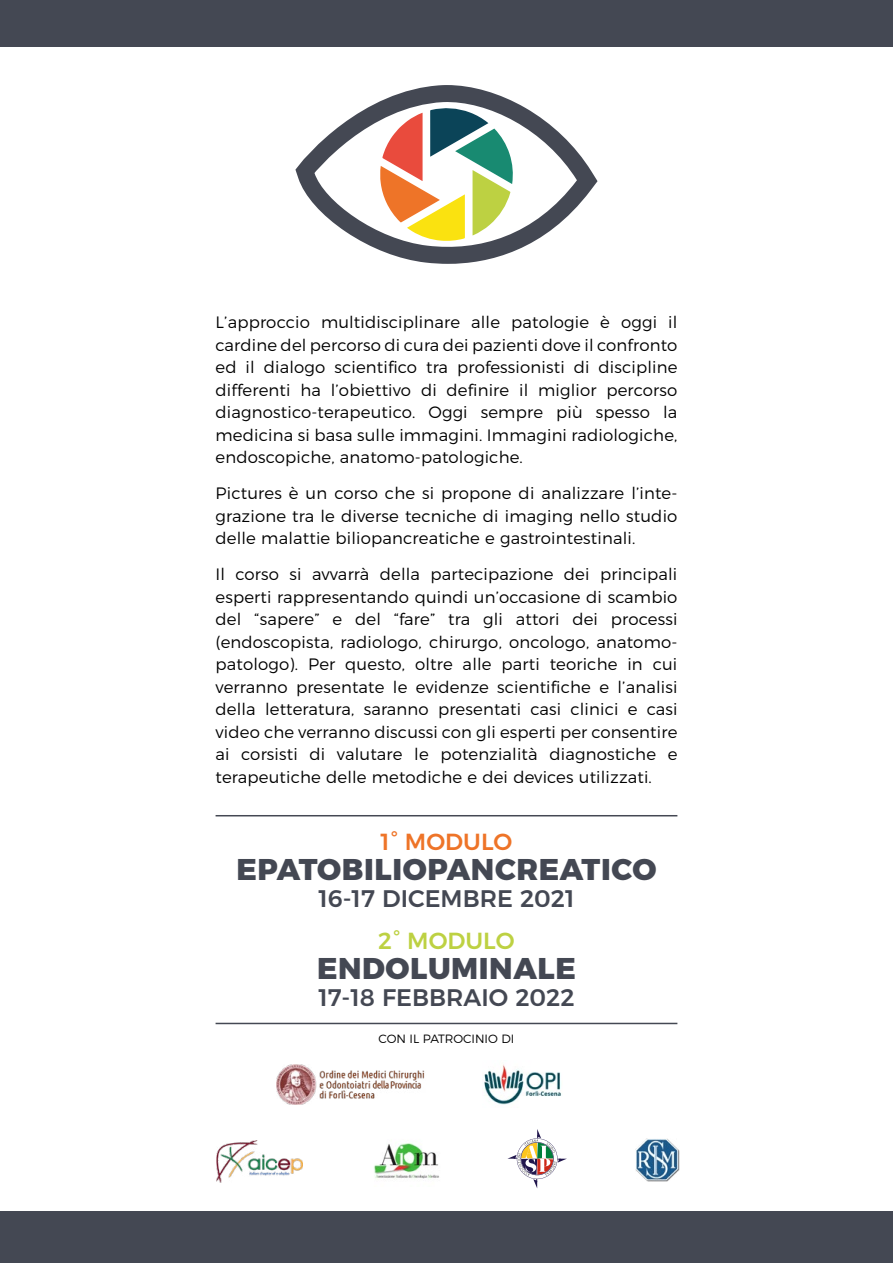
<style>
.page{position:relative;width:893px;height:1263px;background:#fff}
.page>*{position:absolute;margin:0;border:0;box-sizing:border-box;transform-origin:0 0}
.t1{font:800 30px "Montserrat";letter-spacing:.02em;color:#444853}
.t2{font:500 24px "Montserrat";color:#444853}
.t3{font:500 23.25px "Montserrat";color:#ee7428}
.t4{font:500 23.25px "Montserrat";color:#bdd142}
.t5{font:300 16.5px/22.5px "Montserrat";letter-spacing:.01em;color:#000;text-align:justify}
.t6{font:300 12px "Montserrat";color:#000}
</style>
<div class="page">
<svg style="left:295px;top:85px;width:302px;height:179px"></svg>
<svg style="left:380px;top:107px;width:134px;height:134px"></svg>
<hr style="left:216px;top:815px;width:461px;height:1px;background:#444853">
<hr style="left:216px;top:1023px;width:461px;height:1px;background:#444853">
<div style="left:0;top:0;width:893px;height:47px;background:#444853"></div>
<div style="left:0;top:1212px;width:893px;height:51px;background:#444853"></div>
<img style="left:374px;top:1143px;width:65px;height:36px">
<img style="left:216px;top:1140px;width:86px;height:42px">
<img style="left:636px;top:1138px;width:44px;height:44px">
<svg style="left:507px;top:1129px;width:60px;height:59px"></svg>
<img style="left:276px;top:1064px;width:149px;height:41px">
<img style="left:484px;top:1064px;width:78px;height:41px">
<p class="t5" style="left:216px;top:310px;width:463px">L’approccio multidisciplinare alle patologie è oggi il cardine del percorso di cura dei pazienti dove il confronto ed il dialogo scientifico tra professionisti di discipline differenti ha l’obiettivo di definire il miglior percorso diagnostico-terapeutico. Oggi sempre più spesso la medicina si basa sulle immagini. Immagini radiologiche, endoscopiche, anatomo-patologiche.</p>
<p class="t5" style="left:216px;top:481px;width:463px">Pictures è un corso che si propone di analizzare l’inte&shy;grazione tra le diverse tecniche di imaging nello studio delle malattie biliopancreatiche e gastrointestinali.</p>
<p class="t5" style="left:216px;top:562px;width:463px">Il corso si avvarrà della partecipazione dei principali esperti rappresentando quindi un’occasione di scambio del “sapere” e del “fare” tra gli attori dei processi (endoscopista, radiologo, chirurgo, oncologo, anatomo&shy;patologo). Per questo, oltre alle parti teoriche in cui verranno presentate le evidenze scientifiche e l’analisi della letteratura, saranno presentati casi clinici e casi video che verranno discussi con gli esperti per consentire ai corsisti di valutare le potenzialità diagnostiche e terapeutiche delle metodiche e dei devices utilizzati.</p>
<h3 class="t3" style="left:381px;top:823px;width:133px">1° MODULO</h3>
<h1 class="t1" style="left:236px;top:844px;width:421px">EPATOBILIOPANCREATICO</h1>
<h2 class="t2" style="left:318px;top:879px;width:258px">16-17 DICEMBRE 2021</h2>
<h3 class="t4" style="left:378px;top:922px;width:138px">2° MODULO</h3>
<h1 class="t1" style="left:317px;top:944px;width:260px">ENDOLUMINALE</h1>
<h2 class="t2" style="left:318px;top:978px;width:258px">17-18 FEBBRAIO 2022</h2>
<p class="t6" style="left:378px;top:1029px;width:137px">CON IL PATROCINIO DI</p>
</div>
